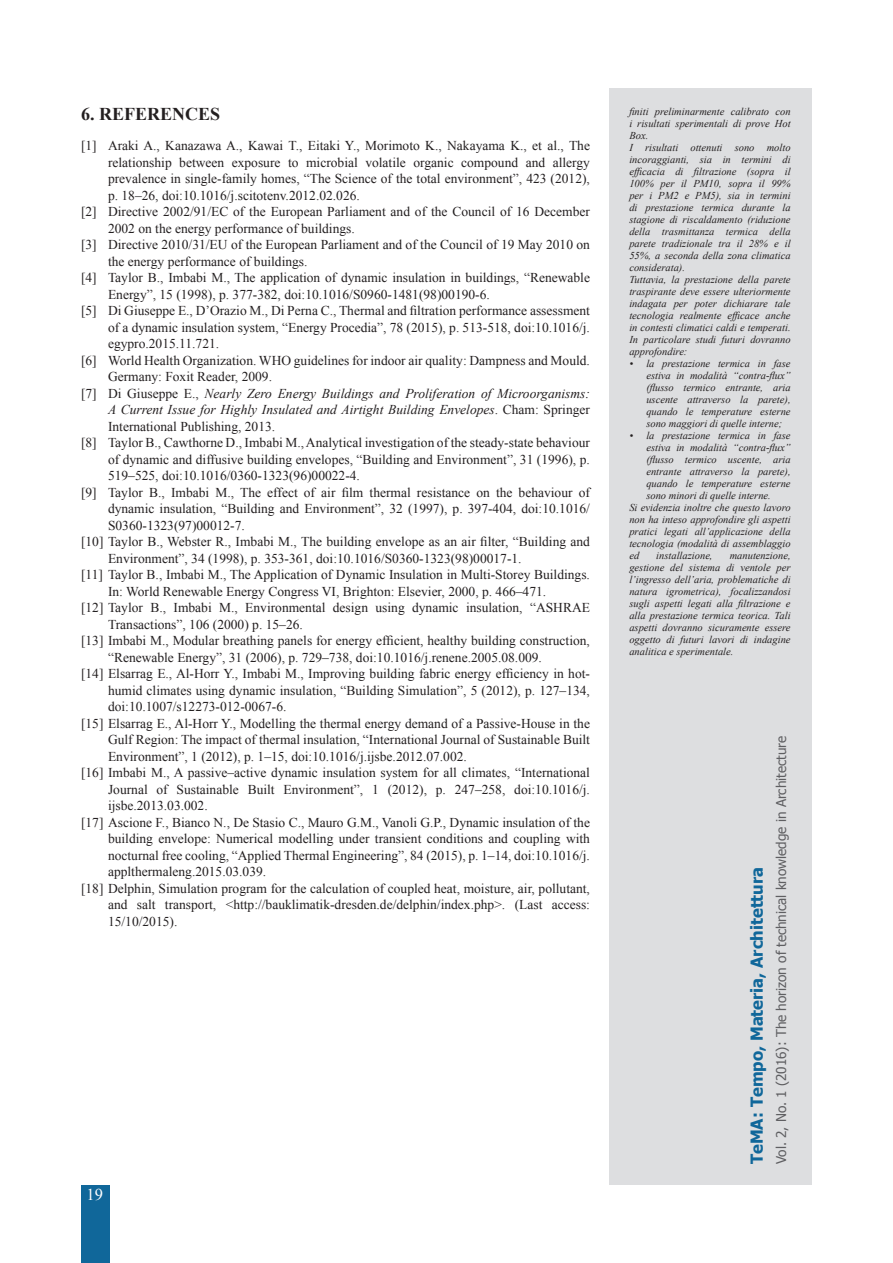
<style>
.page{position:relative;width:893px;height:1263px;background:#fff}
.page>*{position:absolute;margin:0;border:0;box-sizing:border-box;transform-origin:0 0}
.t1{font:700 18px "Times New Roman";color:#231f20}
.t2{font:700 16.5px "Tahoma";color:#10679a}
.t3{font:16.5px "Times New Roman";color:#fff}
.t4{font:13.5px "Times New Roman";color:#231f20}
.t5{font:italic 13.5px "Times New Roman";color:#231f20}
.t6{font:13.5px "Tahoma";color:#5f5f62}
.t7{font:italic 10.5px/12px "Times New Roman";color:#231f20;text-align:justify}
.s1{font-style:normal}
</style>
<div class="page">
<div style="left:609px;top:88px;width:203px;height:1097px;background:#dddee0"></div>
<div style="left:81px;top:1185px;width:28px;height:78px;background:#10679a"></div>
<h1 class="t1" style="left:81px;top:102px;width:141px">6. REFERENCES</h1>
<p class="t7" style="left:629px;top:106px;width:163px;text-align:left">finiti preliminarmente calibrato con i risultati sperimentali di prove Hot<br>Box.<br>I risultati ottenuti sono molto incoraggianti, sia in termini di efficacia di filtrazione (sopra il<br>100% per il PM10, sopra il 99% per i PM2 e PM5), sia in termini di prestazione termica durante la stagione di riscaldamento (riduzione della trasmittanza termica della parete tradizionale tra il 28% e il<br>55%, a seconda della zona climatica considerata).<br>Tuttavia, la prestazione della parete traspirante deve essere ulteriormente indagata per poter dichiarare tale tecnologia realmente efficace anche in contesti climatici caldi e temperati.<br>In particolare studi futuri dovranno approfondire:</p>
<p class="t7" style="left:646px;top:358px;width:146px;text-indent:-17px">• la prestazione termica in fase estiva in modalità “contra-flux” (flusso termico entrante, aria uscente attraverso la parete), quando le temperature esterne sono maggiori di quelle interne;</p>
<p class="t7" style="left:629px;top:430px;width:163px">• la prestazione termica in fase</p>
<p class="t7" style="left:646px;top:442px;width:146px">estiva in modalità “contra-flux”</p>
<p class="t7" style="left:646px;top:454px;width:146px">(flusso termico uscente, aria</p>
<p class="t7" style="left:646px;top:466px;width:146px">entrante attraverso la parete),</p>
<p class="t7" style="left:646px;top:478px;width:146px">quando le temperature esterne</p>
<p class="t7" style="left:646px;top:490px;width:126px">sono minori di quelle interne.</p>
<p class="t7" style="left:629px;top:502px;width:163px">Si evidenzia inoltre che questo lavoro</p>
<p class="t7" style="left:629px;top:514px;width:163px">non ha inteso approfondire gli aspetti</p>
<p class="t7" style="left:629px;top:526px;width:163px">pratici legati all’applicazione della</p>
<p class="t7" style="left:629px;top:538px;width:163px">tecnologia (modalità di assemblaggio</p>
<p class="t7" style="left:629px;top:550px;width:11px">ed</p>
<p class="t7" style="left:656px;top:550px;width:58px">installazione,</p>
<p class="t4" style="left:81px;top:137px;width:510px">[1] Araki A., Kanazawa A., Kawai T., Eitaki Y., Morimoto K., Nakayama K., et al., The</p>
<p class="t4" style="left:108px;top:153px;width:483px">relationship between exposure to microbial volatile organic compound and allergy</p>
<p class="t4" style="left:108px;top:170px;width:483px">prevalence in single-family homes, “The Science of the total environment”, 423 (2012),</p>
<p class="t4" style="left:108px;top:186px;width:253px">p. 18–26, doi:10.1016/j.scitotenv.2012.02.026.</p>
<p class="t4" style="left:81px;top:203px;width:510px">[2] Directive 2002/91/EC of the European Parliament and of the Council of 16 December</p>
<p class="t4" style="left:108px;top:219px;width:248px">2002 on the energy performance of buildings.</p>
<p class="t4" style="left:81px;top:236px;width:510px">[3] Directive 2010/31/EU of the European Parliament and of the Council of 19 May 2010 on</p>
<p class="t4" style="left:108px;top:252px;width:201px">the energy performance of buildings.</p>
<p class="t4" style="left:81px;top:269px;width:510px">[4] Taylor B., Imbabi M., The application of dynamic insulation in buildings, “Renewable</p>
<p class="t4" style="left:108px;top:285px;width:383px">Energy”, 15 (1998), p. 377-382, doi:10.1016/S0960-1481(98)00190-6.</p>
<p class="t4" style="left:81px;top:302px;width:510px">[5] Di Giuseppe E., D’Orazio M., Di Perna C., Thermal and filtration performance assessment</p>
<p class="t4" style="left:108px;top:318px;width:483px">of a dynamic insulation system, “Energy Procedia”, 78 (2015), p. 513-518, doi:10.1016/j.</p>
<p class="t4" style="left:108px;top:335px;width:113px">egypro.2015.11.721.</p>
<p class="t4" style="left:81px;top:351px;width:510px">[6] World Health Organization. WHO guidelines for indoor air quality: Dampness and Mould.</p>
<p class="t4" style="left:108px;top:368px;width:166px">Germany: Foxit Reader, 2009.</p>
<p class="t5" style="left:81px;top:384px;width:510px"><span class="s1">[7] Di Giuseppe E.,</span> Nearly Zero Energy Buildings and Proliferation of Microorganisms:</p>
<p class="t5" style="left:108px;top:401px;width:483px">A Current Issue for Highly Insulated and Airtight Building Envelopes<span class="s1">. Cham: Springer</span></p>
<p class="t4" style="left:108px;top:417px;width:169px">International Publishing, 2013.</p>
<p class="t4" style="left:81px;top:434px;width:510px">[8] Taylor B., Cawthorne D., Imbabi M., Analytical investigation of the steady-state behaviour</p>
<p class="t4" style="left:108px;top:450px;width:483px">of dynamic and diffusive building envelopes, “Building and Environment”, 31 (1996), p.</p>
<p class="t4" style="left:108px;top:467px;width:253px">519–525, doi:10.1016/0360-1323(96)00022-4.</p>
<p class="t4" style="left:81px;top:483px;width:510px">[9] Taylor B., Imbabi M., The effect of air film thermal resistance on the behaviour of</p>
<p class="t4" style="left:108px;top:500px;width:483px">dynamic insulation, “Building and Environment”, 32 (1997), p. 397-404, doi:10.1016/</p>
<p class="t4" style="left:108px;top:516px;width:138px">S0360-1323(97)00012-7.</p>
<p class="t4" style="left:81px;top:533px;width:510px">[10] Taylor B., Webster R., Imbabi M., The building envelope as an air filter, “Building and</p>
<p class="t4" style="left:108px;top:549px;width:415px">Environment”, 34 (1998), p. 353-361, doi:10.1016/S0360-1323(98)00017-1.</p>
<p class="t4" style="left:81px;top:566px;width:510px">[11] Taylor B., Imbabi M., The Application of Dynamic Insulation in Multi-Storey Buildings.</p>
<p class="t4" style="left:108px;top:582px;width:440px">In: World Renewable Energy Congress VI, Brighton: Elsevier, 2000, p. 466–471.</p>
<p class="t4" style="left:81px;top:599px;width:510px">[12] Taylor B., Imbabi M., Environmental design using dynamic insulation, “ASHRAE</p>
<p class="t4" style="left:108px;top:615px;width:196px">Transactions”, 106 (2000) p. 15–26.</p>
<p class="t4" style="left:81px;top:632px;width:510px">[13] Imbabi M., Modular breathing panels for energy efficient, healthy building construction,</p>
<p class="t4" style="left:108px;top:648px;width:435px">“Renewable Energy”, 31 (2006), p. 729–738, doi:10.1016/j.renene.2005.08.009.</p>
<p class="t4" style="left:81px;top:665px;width:510px">[14] Elsarrag E., Al-Horr Y., Imbabi M., Improving building fabric energy efficiency in hot-</p>
<p class="t4" style="left:108px;top:681px;width:483px">humid climates using dynamic insulation, “Building Simulation”, 5 (2012), p. 127–134,</p>
<p class="t4" style="left:108px;top:698px;width:180px">doi:10.1007/s12273-012-0067-6.</p>
<p class="t4" style="left:81px;top:714px;width:510px">[15] Elsarrag E., Al-Horr Y., Modelling the thermal energy demand of a Passive-House in the</p>
<p class="t4" style="left:108px;top:731px;width:483px">Gulf Region: The impact of thermal insulation, “International Journal of Sustainable Built</p>
<p class="t4" style="left:108px;top:747px;width:360px">Environment”, 1 (2012), p. 1–15, doi:10.1016/j.ijsbe.2012.07.002.</p>
<p class="t4" style="left:81px;top:764px;width:510px">[16] Imbabi M., A passive–active dynamic insulation system for all climates, “International</p>
<p class="t4" style="left:108px;top:780px;width:483px">Journal of Sustainable Built Environment”, 1 (2012), p. 247–258, doi:10.1016/j.</p>
<p class="t4" style="left:108px;top:797px;width:101px">ijsbe.2013.03.002.</p>
<p class="t4" style="left:81px;top:813px;width:510px">[17] Ascione F., Bianco N., De Stasio C., Mauro G.M., Vanoli G.P., Dynamic insulation of the</p>
<p class="t4" style="left:108px;top:830px;width:483px">building envelope: Numerical modelling under transient conditions and coupling with</p>
<p class="t4" style="left:108px;top:846px;width:483px">nocturnal free cooling, “Applied Thermal Engineering”, 84 (2015), p. 1–14, doi:10.1016/j.</p>
<p class="t4" style="left:108px;top:863px;width:160px">applthermaleng.2015.03.039.</p>
<p class="t4" style="left:81px;top:879px;width:510px">[18] Delphin, Simulation program for the calculation of coupled heat, moisture, air, pollutant,</p>
<p class="t4" style="left:108px;top:896px;width:483px">and salt transport, &lt;http://bauklimatik-dresden.de/delphin/index.php&gt;. (Last access:</p>
<p class="t4" style="left:108px;top:912px;width:71px">15/10/2015).</p>
<p class="t7" style="left:629px;top:550px;width:163px;text-indent:100px">manutenzione, gestione del sistema di ventole per l’ingresso dell’aria, problematiche di natura igrometrica), focalizzandosi sugli aspetti legati alla filtrazione e alla prestazione termica teorica. Tali aspetti dovranno sicuramente essere oggetto di futuri lavori di indagine analitica e sperimentale.</p>
<p class="t6" style="left:772px;top:1164px;width:430px;rotate:-90deg">Vol. 2, No. 1 (2016): The horizon of technical knowledge in Architecture</p>
<p class="t2" style="left:745px;top:1164px;width:298px;rotate:-90deg">TeMA: Tempo, Materia, Architettura</p>
<p class="t3" style="left:87px;top:1184px;width:18px">19</p>
</div>
